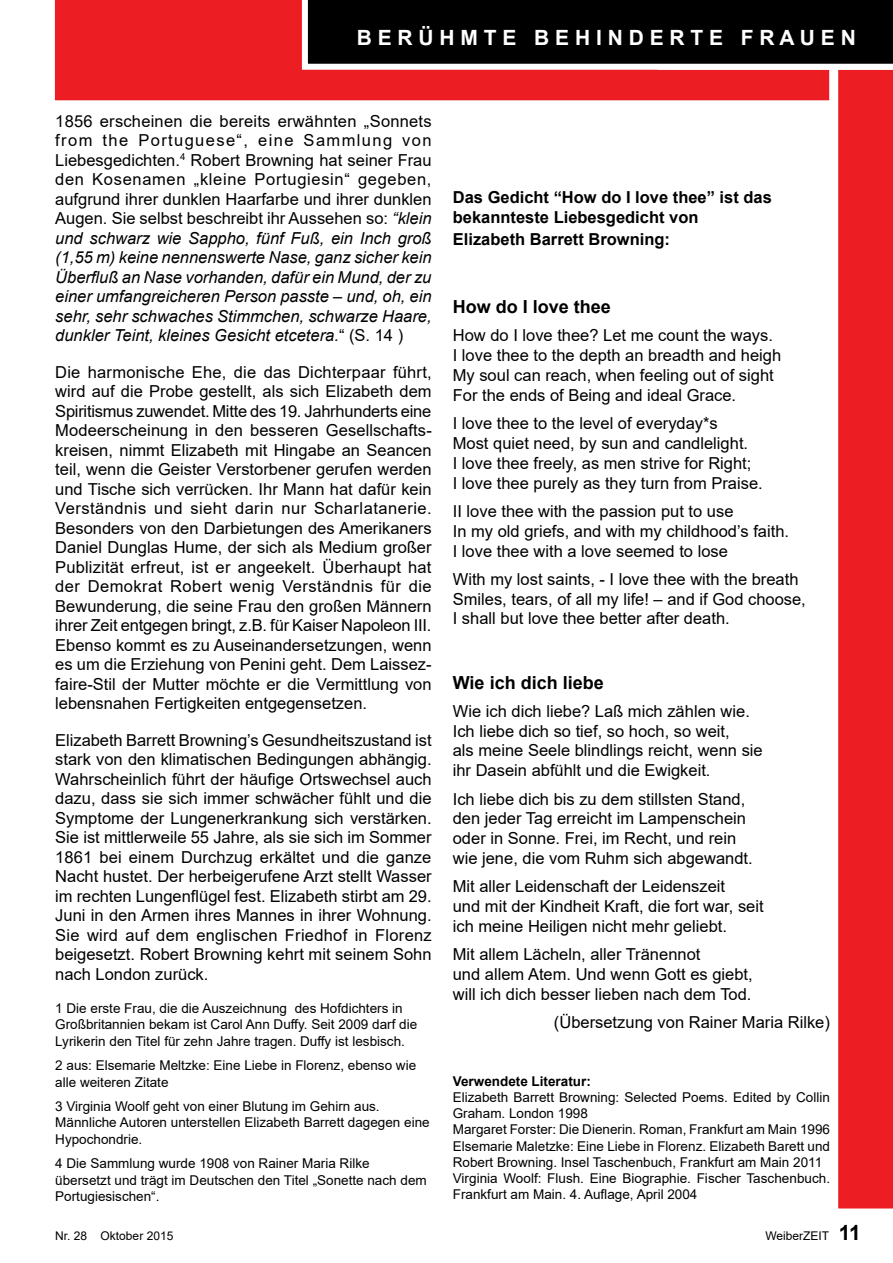
<style>
.page{position:relative;width:893px;height:1263px;background:#fff}
.page>*{position:absolute;margin:0;border:0;box-sizing:border-box;transform-origin:0 0}
.t1{font:700 21px "Arial";color:#fff}
.t2{font:700 18px "Arial";color:#000}
.t3{font:16.5px/19.5px "Arial";color:#000}
.t4{font:italic 16.5px/19.5px "Arial";color:#000;text-align:justify}
.t5{font:700 16.5px/19.8px "Arial";color:#000}
.t6{font:13.5px/16.2px "Arial";color:#000}
.t7{font:700 13.5px "Arial";color:#000}
.t8{font:12px "Arial";color:#000}
.s1{font-style:normal}
.s2{font-weight:700;font-size:21px}
</style>
<div class="page">
<div style="left:54px;top:0;width:775px;height:101px;background:#ed1d24"></div>
<svg style="left:829px;top:70px;width:64px;height:1139px"></svg>
<svg style="left:302px;top:0;width:591px;height:70px;background:#181818"></svg>
<p class="t1" style="left:357px;top:23px;width:500px">B E R Ü H M T E B E H I N D E R T E F R A U E N</p>
<p class="t4" style="left:55px;top:112px;width:378px"><span class="s1">1856 erscheinen die bereits erwähnten „Sonnets from the Portuguese“, eine Sammlung von Liebesgedichten.</span><sup>4</sup> <span class="s1">Robert Browning hat seiner Frau den Kosenamen „kleine Portugiesin“ gegeben, aufgrund ihrer dunklen Haarfarbe und ihrer dunklen Augen. Sie selbst beschreibt ihr Aussehen so:</span> “klein und schwarz wie Sappho, fünf Fuß, ein Inch groß (1,55 m) keine nennenswerte Nase, ganz sicher kein Überfluß an Nase vorhanden, dafür ein Mund, der zu einer umfangreicheren Person passte – und, oh, ein sehr, sehr schwaches Stimmchen, schwarze Haare, dunkler Teint, kleines Gesicht etcetera.<span class="s1">“ (S. 14 )</span></p>
<p class="t3" style="left:55px;top:362px;width:378px;text-align:justify">Die harmonische Ehe, die das Dichterpaar führt, wird auf die Probe gestellt, als sich Elizabeth dem Spiritismus zuwendet. Mitte des 19. Jahrhunderts eine Modeerscheinung in den besseren Gesellschafts&shy;kreisen, nimmt Elizabeth mit Hingabe an Seancen teil, wenn die Geister Verstorbener gerufen werden und Tische sich verrücken. Ihr Mann hat dafür kein Verständnis und sieht darin nur Scharlatanerie.<br>Besonders von den Darbietungen des Amerikaners Daniel Dunglas Hume, der sich als Medium großer Publizität erfreut, ist er angeekelt. Überhaupt hat der Demokrat Robert wenig Verständnis für die Bewunderung, die seine Frau den großen Männern ihrer Zeit entgegen bringt, z.B. für Kaiser Napoleon III.<br>Ebenso kommt es zu Auseinandersetzungen, wenn es um die Erziehung von Penini geht. Dem Laissez&shy;faire-Stil der Mutter möchte er die Vermittlung von lebensnahen Fertigkeiten entgegensetzen.</p>
<p class="t3" style="left:55px;top:730px;width:378px;text-align:justify">Elizabeth Barrett Browning’s Gesundheitszustand ist stark von den klimatischen Bedingungen abhängig.<br>Wahrscheinlich führt der häufige Ortswechsel auch dazu, dass sie sich immer schwächer fühlt und die Symptome der Lungenerkrankung sich verstärken.<br>Sie ist mittlerweile 55 Jahre, als sie sich im Sommer 1861 bei einem Durchzug erkältet und die ganze Nacht hustet. Der herbeigerufene Arzt stellt Wasser im rechten Lungenflügel fest. Elizabeth stirbt am 29.<br>Juni in den Armen ihres Mannes in ihrer Wohnung.<br>Sie wird auf dem englischen Friedhof in Florenz beigesetzt. Robert Browning kehrt mit seinem Sohn nach London zurück.</p>
<p class="t6" style="left:55px;top:1000px;width:363px">1 Die erste Frau, die die Auszeichnung des Hofdichters in<br>Großbritannien bekam ist Carol Ann Duffy. Seit 2009 darf die<br>Lyrikerin den Titel für zehn Jahre tragen. Duffy ist lesbisch.</p>
<p class="t6" style="left:55px;top:1057px;width:362px">2 aus: Elsemarie Meltzke: Eine Liebe in Florenz, ebenso wie alle weiteren Zitate</p>
<p class="t6" style="left:55px;top:1098px;width:376px">3 Virginia Woolf geht von einer Blutung im Gehirn aus.<br>Männliche Autoren unterstellen Elizabeth Barrett dagegen eine<br>Hypochondrie.</p>
<p class="t6" style="left:55px;top:1155px;width:373px">4 Die Sammlung wurde 1908 von Rainer Maria Rilke übersetzt und trägt im Deutschen den Titel „Sonette nach dem<br>Portugiesischen“.</p>
<h2 class="t5" style="left:453px;top:188px;width:321px">Das Gedicht “How do I love thee” ist das bekannteste Liebesgedicht von</h2>
<h2 class="t5" style="left:453px;top:229px;width:219px">Elizabeth Barrett Browning:</h2>
<h2 class="t2" style="left:453px;top:294px;width:160px">How do I love thee</h2>
<p class="t3" style="left:453px;top:326px;width:330px">How do I love thee? Let me count the ways.<br>I love thee to the depth an breadth and heigh My soul can reach, when feeling out of sight For the ends of Being and ideal Grace.</p>
<p class="t3" style="left:453px;top:413px;width:311px">I love thee to the level of everyday*s<br>Most quiet need, by sun and candlelight.<br>I love thee freely, as men strive for Right;<br>I love thee purely as they turn from Praise.</p>
<p class="t3" style="left:453px;top:501px;width:338px">II love thee with the passion put to use<br>In my old griefs, and with my childhood’s faith.<br>I love thee with a love seemed to lose</p>
<p class="t3" style="left:453px;top:569px;width:355px">With my lost saints, - I love thee with the breath<br>Smiles, tears, of all my life! – and if God choose,<br>I shall but love thee better after death.</p>
<h2 class="t2" style="left:453px;top:669px;width:152px">Wie ich dich liebe</h2>
<p class="t3" style="left:453px;top:701px;width:311px">Wie ich dich liebe? Laß mich zählen wie.<br>Ich liebe dich so tief, so hoch, so weit,<br>als meine Seele blindlings reicht, wenn sie ihr Dasein abfühlt und die Ewigkeit.</p>
<p class="t3" style="left:453px;top:789px;width:301px">Ich liebe dich bis zu dem stillsten Stand, den jeder Tag erreicht im Lampenschein oder in Sonne. Frei, im Recht, und rein wie jene, die vom Ruhm sich abgewandt.</p>
<p class="t3" style="left:453px;top:876px;width:312px">Mit aller Leidenschaft der Leidenszeit<br>und mit der Kindheit Kraft, die fort war, seit ich meine Heiligen nicht mehr geliebt.</p>
<p class="t3" style="left:453px;top:944px;width:301px">Mit allem Lächeln, aller Tränennot<br>und allem Atem. Und wenn Gott es giebt, will ich dich besser lieben nach dem Tod.</p>
<p class="t3" style="left:554px;top:1012px;width:277px">(Übersetzung von Rainer Maria Rilke)</p>
<h2 class="t7" style="left:453px;top:1071px;width:140px">Verwendete Literatur:</h2>
<p class="t6" style="left:453px;top:1089px;width:379px">Elizabeth Barrett Browning: Selected Poems. Edited by Collin<br>Graham. London 1998</p>
<p class="t6" style="left:453px;top:1121px;width:379px">Margaret Forster: Die Dienerin. Roman, Frankfurt am Main 1996</p>
<p class="t6" style="left:453px;top:1137px;width:379px">Elsemarie Maletzke: Eine Liebe in Florenz. Elizabeth Barett und<br>Robert Browning. Insel Taschenbuch, Frankfurt am Main 2011</p>
<p class="t6" style="left:453px;top:1170px;width:379px">Virginia Woolf: Flush. Eine Biographie. Fischer Taschenbuch.<br>Frankfurt am Main. 4. Auflage, April 2004</p>
<p class="t8" style="left:55px;top:1227px;width:120px">Nr. 28 Oktober 2015</p>
<p class="t8" style="left:765px;top:1227px;width:97px">WeiberZEIT <span class="s2">11</span></p>
</div>
